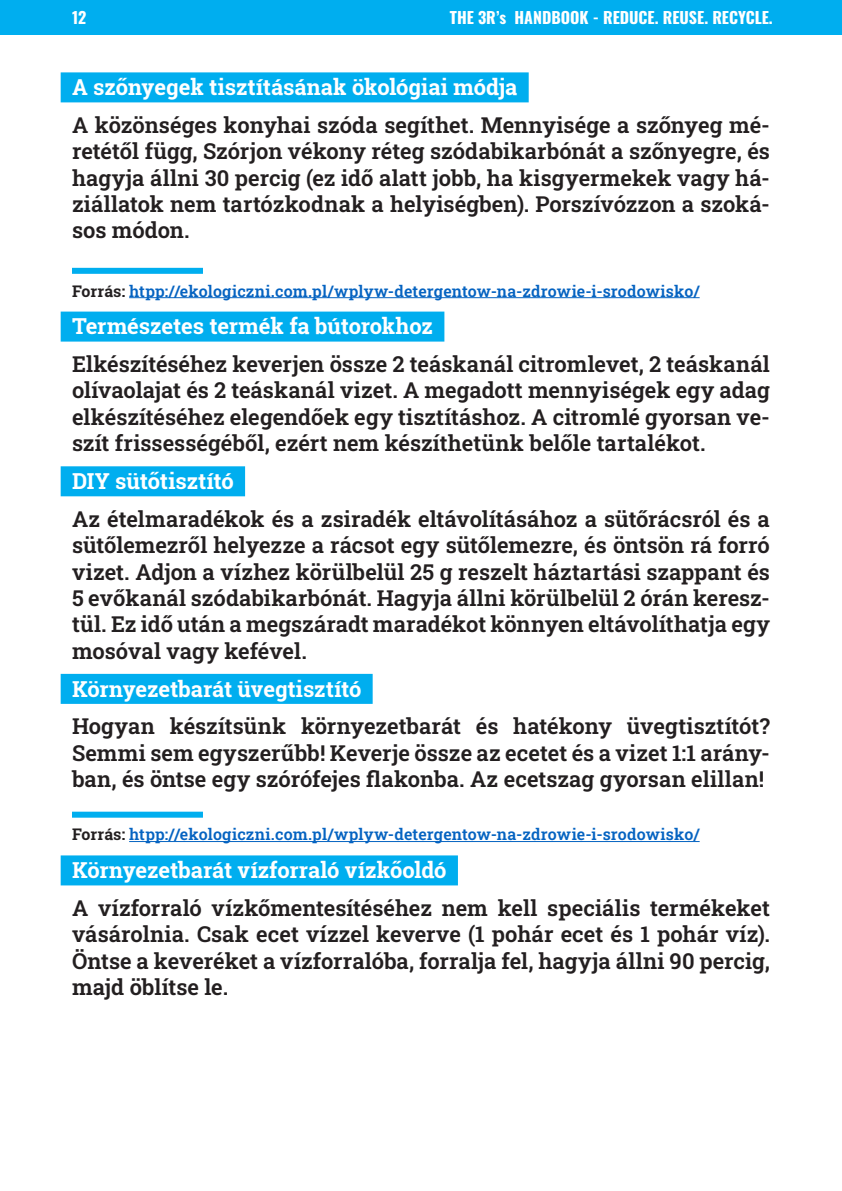
<style>
.page{position:relative;width:842px;height:1191px;background:#fff}
.page>*{position:absolute;margin:0;border:0;box-sizing:border-box;transform-origin:0 0}
.Paragraph_Style_1{font:600 22px/26.4px "Roboto Slab";color:#231f20;text-align:justify}
.Bullet{font:700 22px "Roboto Slab";letter-spacing:-.005em;color:#fff}
.Figure{font:600 16px "Roboto Slab";letter-spacing:.01em;color:#0563c1}
.t1{font:700 16px "Oswald";color:#fff}
.s1{font-weight:700;color:#231f20}
</style>
<div class="page">
<div style="left:0;top:0;width:842px;height:34px;background:#00aeef"></div>
<div style="left:61px;top:72px;width:468px;height:30px;background:#00aeef"></div>
<div style="left:72px;top:268px;width:131px;height:6px;background:#00aeef"></div>
<hr style="left:129px;top:297px;width:571px;height:1px;background:#0563c1">
<div style="left:61px;top:311px;width:383px;height:30px;background:#00aeef"></div>
<div style="left:61px;top:466px;width:184px;height:30px;background:#00aeef"></div>
<div style="left:61px;top:674px;width:312px;height:30px;background:#00aeef"></div>
<div style="left:72px;top:811px;width:131px;height:6px;background:#00aeef"></div>
<hr style="left:129px;top:841px;width:571px;height:1px;background:#0563c1">
<div style="left:61px;top:855px;width:397px;height:30px;background:#00aeef"></div>
<p class="t1" style="left:72px;top:3px;width:16px">12</p>
<p class="t1" style="left:450px;top:3px;width:324px">THE 3R’s HANDBOOK - REDUCE. REUSE. RECYCLE.</p>
<p class="Bullet" style="left:72px;top:72px;width:447px">A szőnyegek tisztításának ökológiai módja</p>
<p class="Paragraph_Style_1" style="left:72px;top:111px;width:699px">A közönséges konyhai szóda segíthet. Mennyisége a szőnyeg mé&shy;retétől függ, Szórjon vékony réteg szódabikarbónát a szőnyegre, és hagyja állni 30 percig (ez idő alatt jobb, ha kisgyermekek vagy há&shy;ziállatok nem tartózkodnak a helyiségben). Porszívózzon a szoká&shy;sos módon.</p>
<p class="Figure" style="left:72px;top:280px;width:629px"><span class="s1">Forrás:</span> htpp://ekologiczni.com.pl/wplyw-detergentow-na-zdrowie-i-srodowisko/</p>
<p class="Bullet" style="left:72px;top:311px;width:363px">Természetes termék fa bútorokhoz</p>
<p class="Paragraph_Style_1" style="left:72px;top:350px;width:699px">Elkészítéséhez keverjen össze 2 teáskanál citromlevet, 2 teáskanál olívaolajat és 2 teáskanál vizet. A megadott mennyiségek egy adag elkészítéséhez elegendőek egy tisztításhoz. A citromlé gyorsan ve&shy;szít frissességéből, ezért nem készíthetünk belőle tartalékot.</p>
<p class="Bullet" style="left:72px;top:466px;width:163px">DIY sütőtisztító</p>
<p class="Paragraph_Style_1" style="left:72px;top:505px;width:699px">Az ételmaradékok és a zsiradék eltávolításához a sütőrácsról és a sütőlemezről helyezze a rácsot egy sütőlemezre, és öntsön rá forró vizet. Adjon a vízhez körülbelül 25 g reszelt háztartási szappant és 5 evőkanál szódabikarbónát. Hagyja állni körülbelül 2 órán keresz&shy;tül. Ez idő után a megszáradt maradékot könnyen eltávolíthatja egy mosóval vagy kefével.</p>
<p class="Bullet" style="left:72px;top:673px;width:291px">Környezetbarát üvegtisztító</p>
<p class="Paragraph_Style_1" style="left:72px;top:712px;width:699px">Hogyan készítsünk környezetbarát és hatékony üvegtisztítót?<br>Semmi sem egyszerűbb! Keverje össze az ecetet és a vizet 1:1 arány&shy;ban, és öntse egy szórófejes flakonba. Az ecetszag gyorsan elillan!</p>
<p class="Figure" style="left:72px;top:823px;width:629px"><span class="s1">Forrás:</span> htpp://ekologiczni.com.pl/wplyw-detergentow-na-zdrowie-i-srodowisko/</p>
<p class="Bullet" style="left:72px;top:855px;width:376px">Környezetbarát vízforraló vízkőoldó</p>
<p class="Paragraph_Style_1" style="left:72px;top:894px;width:699px">A vízforraló vízkőmentesítéséhez nem kell speciális termékeket vásárolnia. Csak ecet vízzel keverve (1 pohár ecet és 1 pohár víz).<br>Öntse a keveréket a vízforralóba, forralja fel, hagyja állni 90 percig, majd öblítse le.</p>
</div>
